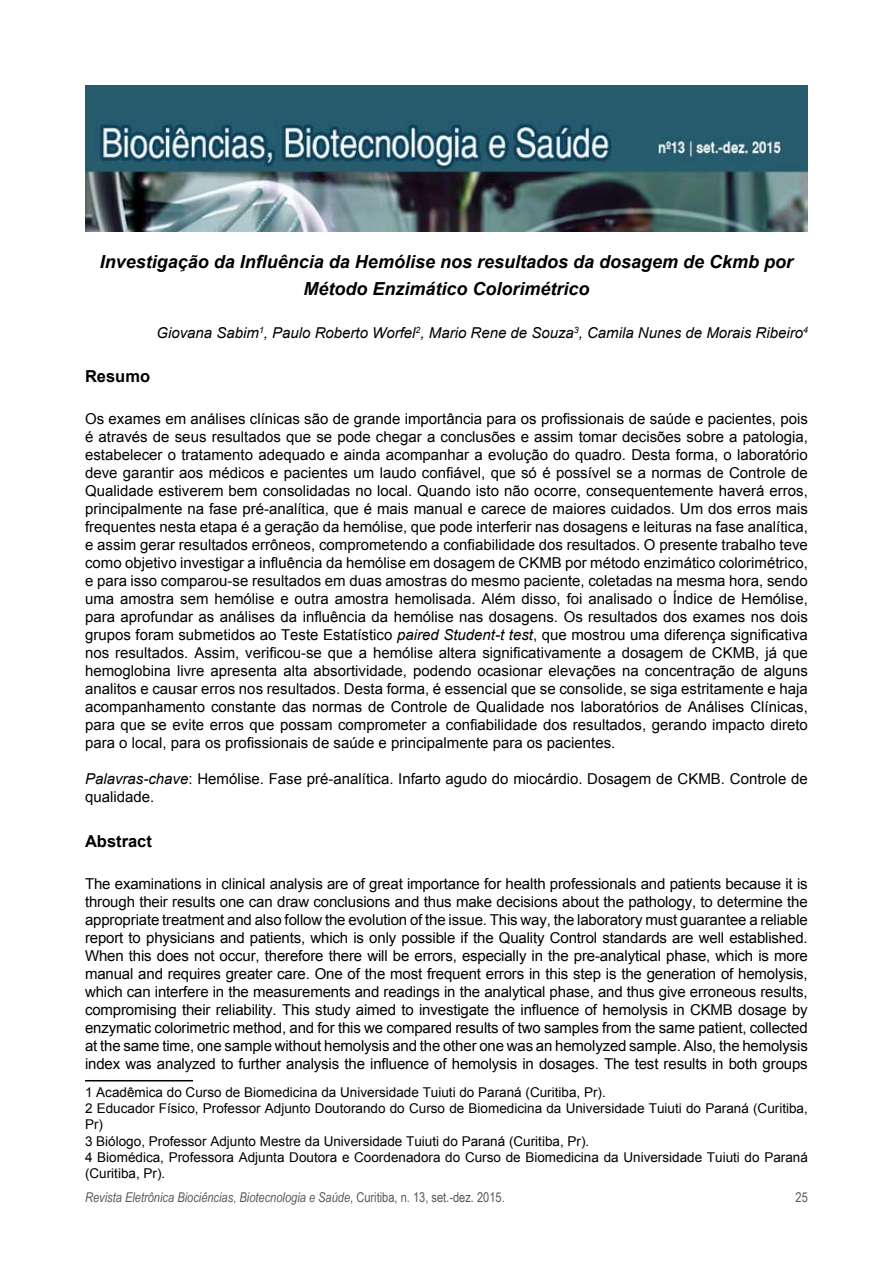
<style>
.page{position:relative;width:893px;height:1263px;background:#fff}
.page>*{position:absolute;margin:0;border:0;box-sizing:border-box;transform-origin:0 0}
.t1{font:italic 700 18px/27px "Arial";color:#000;text-align:center}
.t2{font:700 16.5px "Arial";color:#000}
.t3{font:15px/18px "Arial";color:#000;text-align:justify}
.t4{font:italic 15px "Arial";color:#000}
.t5{font:13.5px/16.2px "Arial";color:#000}
.t6{font:italic 13.5px "Arial Narrow";color:#58595b}
.t7{font:13.5px "Arial Narrow";color:#58595b}
.s1{font-style:italic}
.s2{font-style:normal}
</style>
<div class="page">
<img style="left:85px;top:85px;width:723px;height:146px">
<hr style="left:85px;top:1080px;width:108px;height:1px;background:#000">
<p class="t1" style="left:100px;top:249px;width:695px">Investigação da Influência da Hemólise nos resultados da dosagem de Ckmb por<br>Método Enzimático Colorimétrico</p>
<p class="t4" style="left:156px;top:323px;width:653px">Giovana Sabim<sup>1</sup>, Paulo Roberto Worfel<sup>2</sup>, Mario Rene de Souza<sup>3</sup>, Camila Nunes de Morais Ribeiro<sup>4</sup></p>
<p class="t2" style="left:85px;top:365px;width:67px">Resumo</p>
<p class="t3" style="left:85px;top:410px;width:724px">Os exames em análises clínicas são de grande importância para os profissionais de saúde e pacientes, pois é através de seus resultados que se pode chegar a conclusões e assim tomar decisões sobre a patologia, estabelecer o tratamento adequado e ainda acompanhar a evolução do quadro. Desta forma, o laboratório deve garantir aos médicos e pacientes um laudo confiável, que só é possível se a normas de Controle de Qualidade estiverem bem consolidadas no local. Quando isto não ocorre, consequentemente haverá erros, principalmente na fase pré-analítica, que é mais manual e carece de maiores cuidados. Um dos erros mais frequentes nesta etapa é a geração da hemólise, que pode interferir nas dosagens e leituras na fase analítica, e assim gerar resultados errôneos, comprometendo a confiabilidade dos resultados. O presente trabalho teve como objetivo investigar a influência da hemólise em dosagem de CKMB por método enzimático colorimétrico, e para isso comparou-se resultados em duas amostras do mesmo paciente, coletadas na mesma hora, sendo uma amostra sem hemólise e outra amostra hemolisada. Além disso, foi analisado o Índice de Hemólise, para aprofundar as análises da influência da hemólise nas dosagens. Os resultados dos exames nos dois grupos foram submetidos ao Teste Estatístico <span class="s1">paired Student-t test</span>, que mostrou uma diferença significativa nos resultados. Assim, verificou-se que a hemólise altera significativamente a dosagem de CKMB, já que hemoglobina livre apresenta alta absortividade, podendo ocasionar elevações na concentração de alguns analitos e causar erros nos resultados. Desta forma, é essencial que se consolide, se siga estritamente e haja acompanhamento constante das normas de Controle de Qualidade nos laboratórios de Análises Clínicas, para que se evite erros que possam comprometer a confiabilidade dos resultados, gerando impacto direto para o local, para os profissionais de saúde e principalmente para os pacientes.</p>
<p class="t3" style="left:85px;top:770px;width:724px"><span class="s1">Palavras-chave</span>: Hemólise. Fase pré-analítica. Infarto agudo do miocárdio. Dosagem de CKMB. Controle de qualidade.</p>
<p class="t2" style="left:85px;top:830px;width:68px">Abstract</p>
<p class="t3" style="left:85px;top:875px;width:724px">The examinations in clinical analysis are of great importance for health professionals and patients because it is through their results one can draw conclusions and thus make decisions about the pathology, to determine the appropriate treatment and also follow the evolution of the issue. This way, the laboratory must guarantee a reliable report to physicians and patients, which is only possible if the Quality Control standards are well established.<br>When this does not occur, therefore there will be errors, especially in the pre-analytical phase, which is more manual and requires greater care. One of the most frequent errors in this step is the generation of hemolysis, which can interfere in the measurements and readings in the analytical phase, and thus give erroneous results, compromising their reliability. This study aimed to investigate the influence of hemolysis in CKMB dosage by enzymatic colorimetric method, and for this we compared results of two samples from the same patient, collected at the same time, one sample without hemolysis and the other one was an hemolyzed sample. Also, the hemolysis index was analyzed to further analysis the influence of hemolysis in dosages. The test results in both groups</p>
<p class="t5" style="left:85px;top:1084px;width:724px">1 Acadêmica do Curso de Biomedicina da Universidade Tuiuti do Paraná (Curitiba, Pr).<br>2 Educador Físico, Professor Adjunto Doutorando do Curso de Biomedicina da Universidade Tuiuti do Paraná (Curitiba, Pr)<br>3 Biólogo, Professor Adjunto Mestre da Universidade Tuiuti do Paraná (Curitiba, Pr).<br>4 Biomédica, Professora Adjunta Doutora e Coordenadora do Curso de Biomedicina da Universidade Tuiuti do Paraná (Curitiba, Pr).</p>
<p class="t6" style="left:85px;top:1188px;width:421px">Revista Eletrônica Biociências, Biotecnologia e Saúde<span class="s2">, Curitiba, n. 13, set.-dez. 2015.</span></p>
<p class="t7" style="left:796px;top:1187px;width:14px">25</p>
</div>
